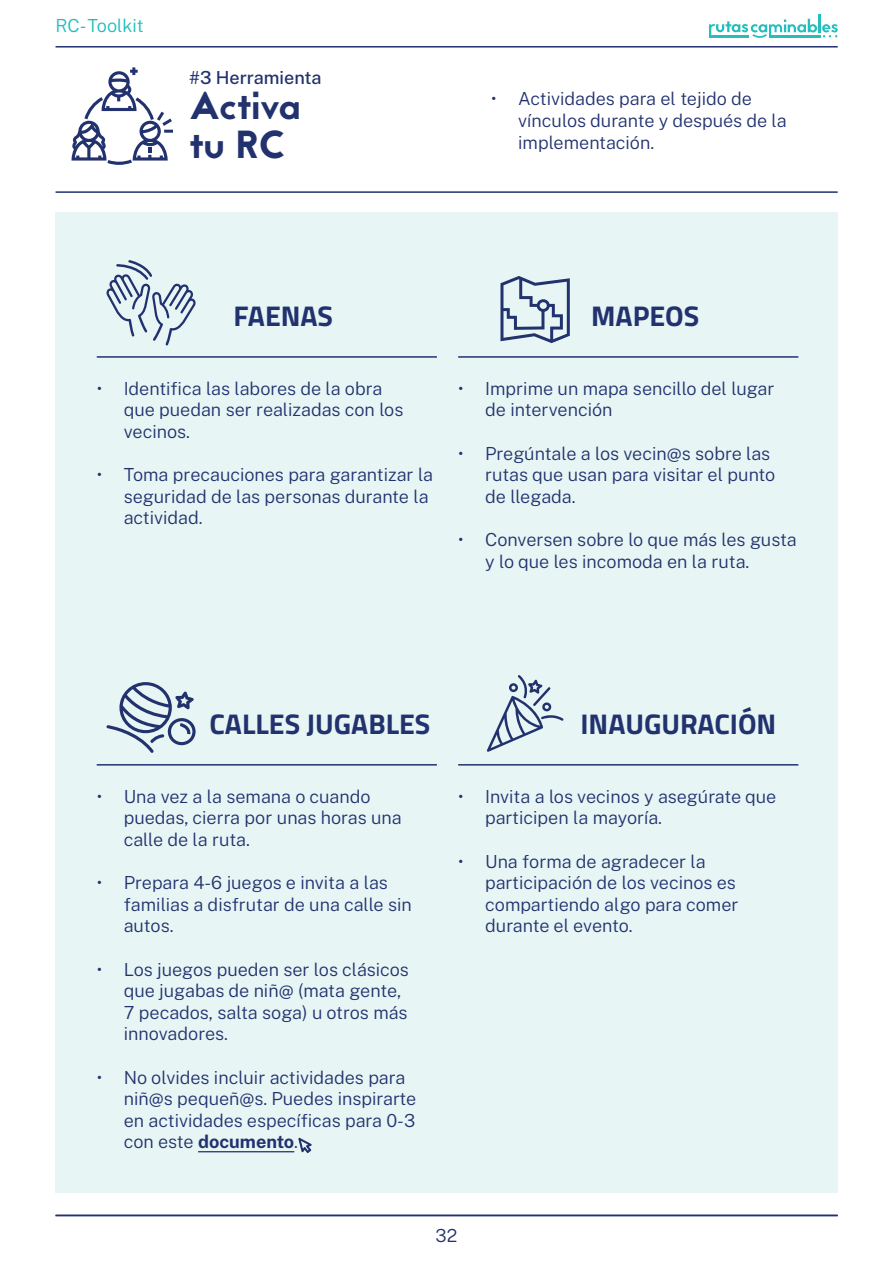
<style>
.page{position:relative;width:893px;height:1263px;background:#fff}
.page>*{position:absolute;margin:0;border:0;box-sizing:border-box;transform-origin:0 0}
.t1{font:39px/39px "Jaapokki";letter-spacing:-.015em;color:#22326f}
.t2{font:700 28.5px "Titillium Web";color:#22326f}
.t3{font:300 18px/21.6px "Public Sans";color:#22326f}
.t4{font:500 18px "Public Sans";color:#22326f}
.t5{font:300 18px "Public Sans";color:#1dbeba}
.s1{font-weight:700}
</style>
<div class="page">
<hr style="left:56px;top:46px;width:782px;height:2px;background:#22326f">
<hr style="left:56px;top:191px;width:782px;height:2px;background:#22326f">
<hr style="left:56px;top:1215px;width:782px;height:1px;background:#22326f">
<svg style="left:71px;top:67px;width:102px;height:98px"></svg>
<hr style="left:818px;top:14px;width:3px;height:18px;background:#24bfbc">
<svg style="left:709px;top:19px;width:129px;height:19px"></svg>
<div style="left:56px;top:213px;width:782px;height:980px;background:#e7f5f4"></div>
<hr style="left:97px;top:764px;width:340px;height:1px;background:#22326f">
<hr style="left:458px;top:764px;width:340px;height:1px;background:#22326f">
<hr style="left:198px;top:1151px;width:96px;height:1px;background:#22326f">
<svg style="left:487px;top:675px;width:77px;height:77px"></svg>
<hr style="left:97px;top:356px;width:340px;height:2px;background:#22326f">
<hr style="left:458px;top:356px;width:340px;height:2px;background:#22326f">
<svg style="left:106px;top:260px;width:90px;height:86px"></svg>
<svg style="left:106px;top:682px;width:90px;height:71px"></svg>
<svg style="left:500px;top:276px;width:70px;height:67px"></svg>
<svg style="left:298px;top:1137px;width:14px;height:16px"></svg>
<p class="t5" style="left:56px;top:12px;width:90px">RC- Toolkit</p>
<p class="t4" style="left:189px;top:64px;width:134px">#3 Herramienta</p>
<h1 class="t1" style="left:189px;top:86px;width:113px">Activa tu RC</h1>
<p class="t3" style="left:518px;top:87px;width:270px;text-indent:-27px">• Actividades para el tejido de vínculos durante y después de la implementación.</p>
<h2 class="t2" style="left:233px;top:295px;width:101px">FAENAS</h2>
<h2 class="t2" style="left:591px;top:295px;width:110px">MAPEOS</h2>
<p class="t3" style="left:124px;top:376px;width:281px;text-indent:-27px">• Identifica las labores de la obra que puedan ser realizadas con los vecinos.</p>
<p class="t3" style="left:124px;top:463px;width:311px;text-indent:-27px">• Toma precauciones para garantizar la seguridad de las personas durante la actividad.</p>
<p class="t3" style="left:485px;top:376px;width:291px;text-indent:-27px">• Imprime un mapa sencillo del lugar de intervención</p>
<p class="t3" style="left:485px;top:441px;width:292px;text-indent:-27px">• Pregúntale a los vecin@s sobre las rutas que usan para visitar el punto de llegada.</p>
<p class="t3" style="left:485px;top:528px;width:313px;text-indent:-27px">• Conversen sobre lo que más les gusta y lo que les incomoda en la ruta.</p>
<h2 class="t2" style="left:209px;top:702px;width:223px">CALLES JUGABLES</h2>
<p class="t3" style="left:124px;top:784px;width:280px;text-indent:-27px">• Una vez a la semana o cuando puedas, cierra por unas horas una calle de la ruta.</p>
<p class="t3" style="left:124px;top:871px;width:290px;text-indent:-27px">• Prepara 4-6 juegos e invita a las familias a disfrutar de una calle sin autos.</p>
<p class="t3" style="left:124px;top:957px;width:287px;text-indent:-27px">• Los juegos pueden ser los clásicos que jugabas de niñ@ (mata gente,<br>7 pecados, salta soga) u otros más innovadores.</p>
<p class="t3" style="left:124px;top:1065px;width:294px;text-indent:-27px">• No olvides incluir actividades para niñ@s pequeñ@s. Puedes inspirarte en actividades específicas para 0-3 con este <span class="s1">documento</span>.</p>
<h2 class="t2" style="left:580px;top:702px;width:197px">INAUGURACIÓN</h2>
<p class="t3" style="left:485px;top:784px;width:293px;text-indent:-27px">• Invita a los vecinos y asegúrate que participen la mayoría.</p>
<p class="t3" style="left:485px;top:849px;width:255px;text-indent:-27px">• Una forma de agradecer la participación de los vecinos es compartiendo algo para comer durante el evento.</p>
<p class="t3" style="left:436px;top:1223px;width:23px">32</p>
</div>
